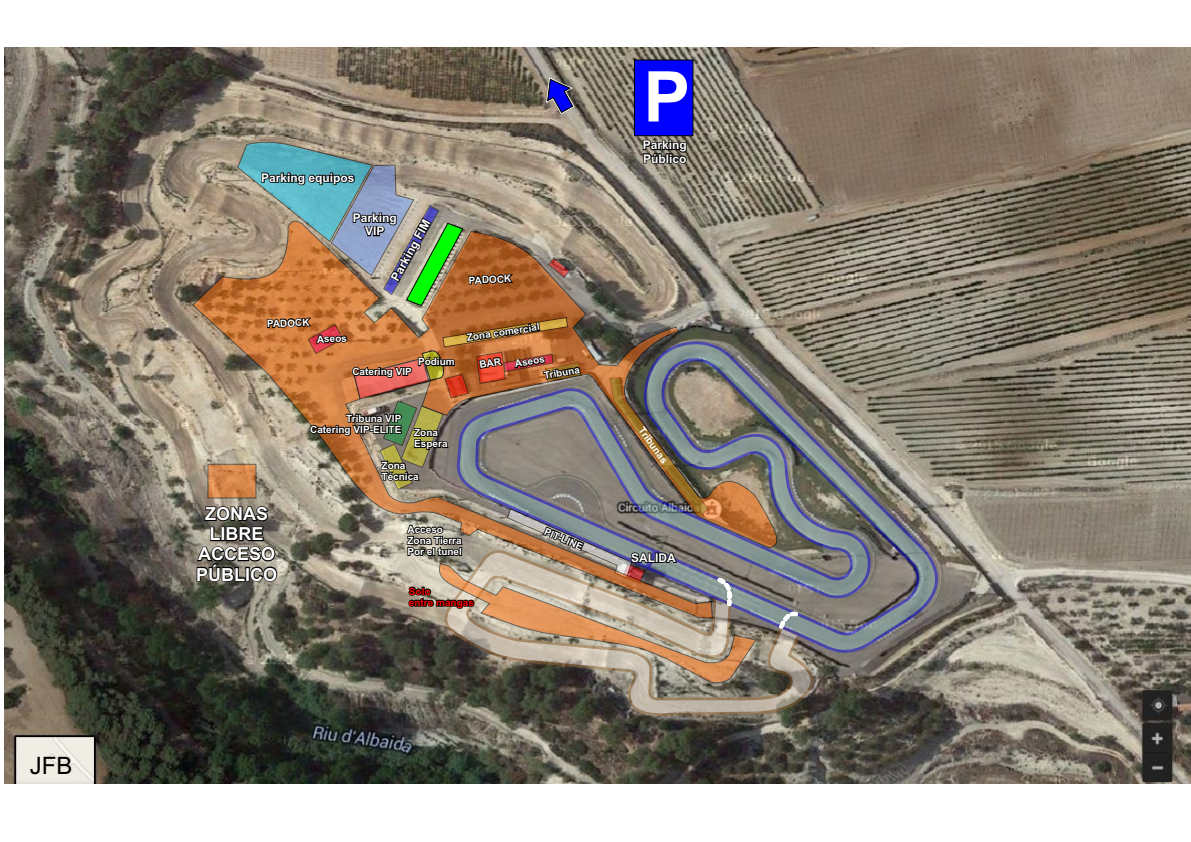
<style>
.page{position:relative;width:1191px;height:842px;background:#fff}
.page>*{position:absolute;margin:0;border:0;box-sizing:border-box;transform-origin:0 0}
.t1{font:700 70.1px "Arial";color:#fff}
.t2{font:24px "Arial";color:#000}
.t3{font:700 18px/20.1px "Arial";color:#fff;text-align:center}
.t4{font:700 12px/13.4px "Arial";color:#fff;text-align:center}
.t5{font:700 10px/11.2px "Arial";color:#fff}
.t6{font:700 10px/11.2px "Arial";color:#f00}
</style>
<div class="page">
<img style="left:4px;top:48px;width:1187px;height:736px">
<svg style="left:442px;top:654px;width:373px;height:64px;background:#6e695c"></svg>
<svg style="left:779px;top:339px;width:165px;height:315px;background:#807f7c"></svg>
<svg style="left:779px;top:611px;width:25px;height:21px"></svg>
<img style="left:192px;top:219px;width:587px;height:466px">
<svg style="left:547px;top:257px;width:23px;height:21px"></svg>
<svg style="left:634px;top:59px;width:59px;height:105px;background:#1413c2"></svg>
<svg style="left:546px;top:77px;width:28px;height:37px"></svg>
<svg style="left:237px;top:141px;width:276px;height:165px;background:#928e77"></svg>
<img style="left:197px;top:317px;width:536px;height:292px">
<h2 class="t2" style="left:30px;top:756px;width:44px">JFB</h2>
<p class="t4" style="left:261px;top:172px;width:95px">Parking equipos</p>
<p class="t4" style="left:353px;top:212px;width:46px">Parking<br>VIP</p>
<p class="t4" style="left:389px;top:277px;width:70px;rotate:-61deg">Parking FIM</p>
<p class="t5" style="left:468px;top:276px;width:44px;rotate:-2deg">PADOCK</p>
<p class="t5" style="left:267px;top:319px;width:44px;rotate:-2deg">PADOCK</p>
<p class="t5" style="left:317px;top:334px;width:32px;rotate:-2deg">Aseos</p>
<p class="t5" style="left:466px;top:333px;width:75px;rotate:-9deg">Zona comercial</p>
<p class="t5" style="left:418px;top:357px;width:38px">Pódium</p>
<p class="t5" style="left:352px;top:367px;width:61px">Catering VIP</p>
<p class="t5" style="left:514px;top:359px;width:32px;rotate:-10deg">Aseos</p>
<p class="t5" style="left:543px;top:371px;width:38px;rotate:-11deg">Tribuna</p>
<p class="t5" style="left:310px;top:414px;width:93px;text-align:right">Tribuna VIP<br>Catering VIP-ELITE</p>
<p class="t5" style="left:381px;top:460px;width:39px">Zona<br>Técnica</p>
<p class="t5" style="left:414px;top:428px;width:35px">Zona<br>Espera</p>
<h3 class="t3" style="left:196px;top:505px;width:82px">ZONAS<br>LIBRE<br>ACCESO<br>PÚBLICO</h3>
<p class="t5" style="left:407px;top:525px;width:56px">Acceso<br>Zona Tierra<br>Por el tunel</p>
<p class="t6" style="left:409px;top:586px;width:67px">Solo<br>entre mangas</p>
<p class="t5" style="left:546px;top:526px;width:43px;rotate:23deg">PIT-LINE</p>
<h1 class="t1" style="left:643px;top:70px;width:48px">P</h1>
<p class="t4" style="left:642px;top:139px;width:46px;text-align:left">Parking<br>Público</p>
<p class="t5" style="left:645px;top:426px;width:43px;rotate:54deg">Tribunas</p>
<p class="t4" style="left:631px;top:552px;width:46px">SALIDA</p>
</div>
